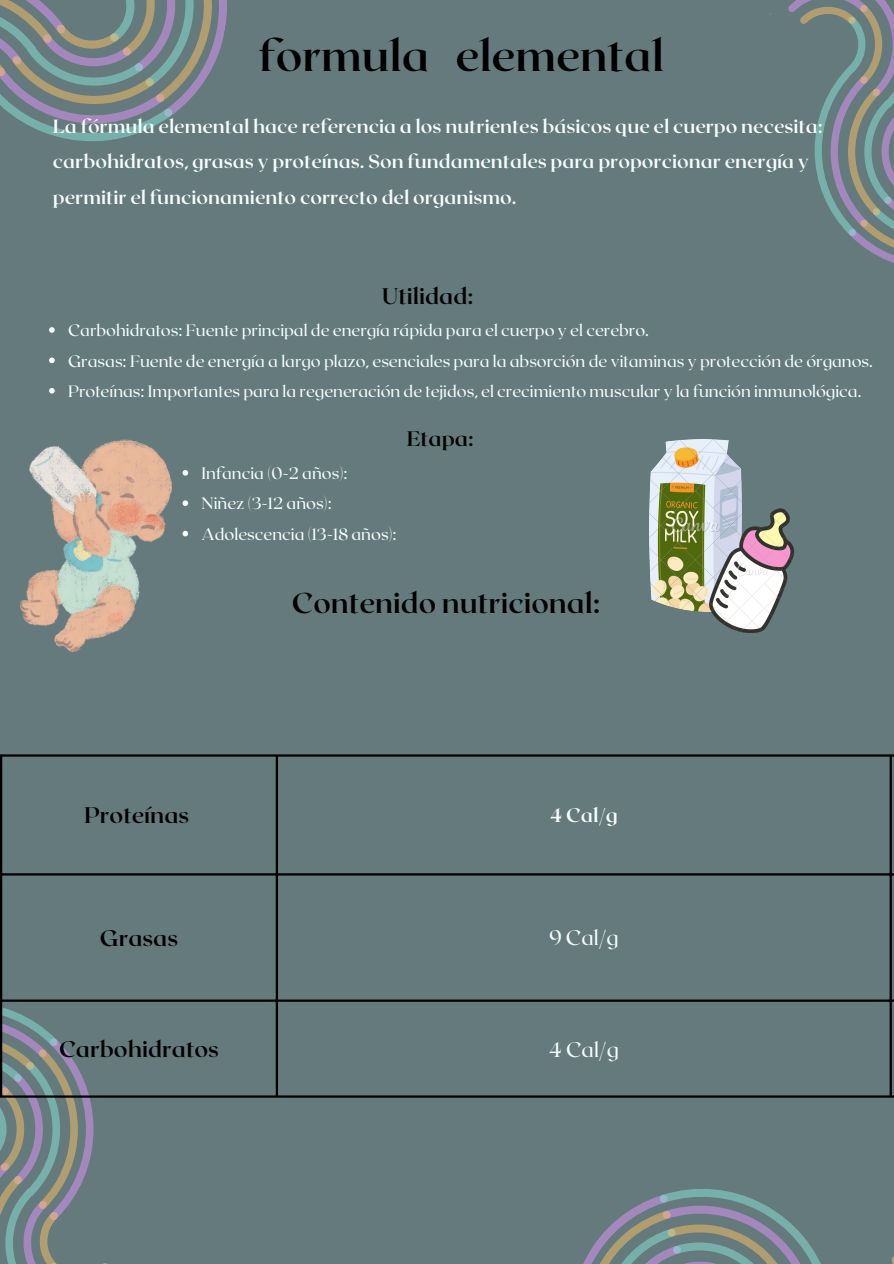
<style>
.page{position:relative;width:894px;height:1264px;background:#fff}
.page>*{position:absolute;margin:0;border:0;box-sizing:border-box;transform-origin:0 0}
.t1{font:700 43.65px "Roxborough CF";color:#000}
.t2{font:700 28.5px "Roxborough CF";color:#000}
.t3{font:700 22.5px "Roxborough CF";color:#000}
.t4{font:21px "Roxborough CF";color:#f7fdfc}
.t5{font:700 21px "Roxborough CF";color:#000}
.t6{font:700 19.5px "Roxborough CF";color:#f7fdfc}
.t7{font:700 19.05px/35.1px "Roxborough CF";color:#f7fdfc}
.t8{font:16.5px "Roxborough CF";color:#f7fdfc}
</style>
<div class="page">
<div style="left:0;top:0;width:893px;height:1263px;background:#647a7d"></div>
<svg style="left:770px;top:0;width:123px;height:263px"></svg>
<svg style="left:0;top:0;width:224px;height:142px"></svg>
<svg style="left:0;top:1002px;width:171px;height:261px"></svg>
<svg style="left:580px;top:1086px;width:313px;height:12px"></svg>
<svg style="left:584px;top:1189px;width:309px;height:74px"></svg>
<hr style="left:0;top:756px;width:2px;height:339px;background:#000">
<hr style="left:276px;top:756px;width:2px;height:339px;background:#000">
<hr style="left:889px;top:756px;width:2px;height:339px;background:#000">
<hr style="left:893px;top:756px;width:1px;height:339px;background:#000">
<hr style="left:0;top:754px;width:893px;height:2px;background:#000">
<hr style="left:0;top:873px;width:893px;height:2px;background:#000">
<hr style="left:0;top:999px;width:893px;height:2px;background:#000">
<hr style="left:0;top:1095px;width:893px;height:2px;background:#000">
<img style="left:649px;top:439px;width:92px;height:172px">
<img style="left:709px;top:508px;width:85px;height:124px">
<img style="left:21px;top:439px;width:151px;height:213px">
<svg style="left:182px;top:470px;width:6px;height:5px"></svg>
<svg style="left:182px;top:500px;width:6px;height:6px"></svg>
<svg style="left:182px;top:531px;width:6px;height:5px"></svg>
<svg style="left:49px;top:327px;width:6px;height:6px"></svg>
<svg style="left:49px;top:357px;width:6px;height:6px"></svg>
<svg style="left:49px;top:388px;width:6px;height:5px"></svg>
<p class="t1" style="left:259px;top:27px;width:406px">formula elemental</p>
<p class="t7" style="left:53px;top:108px;width:771px">La fórmula elemental hace referencia a los nutrientes básicos que el cuerpo necesita: carbohidratos, grasas y proteínas. Son fundamentales para proporcionar energía y permitir el funcionamiento correcto del organismo.</p>
<h3 class="t3" style="left:381px;top:281px;width:93px">Utilidad:</h3>
<p class="t8" style="left:68px;top:319px;width:582px">Carbohidratos: Fuente principal de energía rápida para el cuerpo y el cerebro.</p>
<h2 class="t8" style="left:68px;top:350px;width:806px">Grasas: Fuente de energía a largo plazo, esenciales para la absorción de vitaminas y protección de órganos.</h2>
<p class="t8" style="left:68px;top:380px;width:794px">Proteínas: Importantes para la regeneración de tejidos, el crecimiento muscular y la función inmunológica.</p>
<p class="t8" style="left:201px;top:462px;width:147px">Infancia (0-2 años):</p>
<p class="t8" style="left:201px;top:493px;width:132px">Niñez (3-12 años):</p>
<p class="t8" style="left:201px;top:523px;width:196px">Adolescencia (13-18 años):</p>
<p class="t5" style="left:406px;top:425px;width:68px">Etapa:</p>
<p class="t2" style="left:292px;top:584px;width:310px">Contenido nutricional:</p>
<p class="t3" style="left:84px;top:800px;width:106px">Proteínas</p>
<p class="t6" style="left:549px;top:802px;width:69px">4 Cal/g</p>
<h1 class="t3" style="left:100px;top:923px;width:79px">Grasas</h1>
<h4 class="t4" style="left:549px;top:924px;width:71px">9 Cal/g</h4>
<h3 class="t3" style="left:59px;top:1034px;width:161px">Carbohidratos</h3>
<p class="t4" style="left:548px;top:1035px;width:71px">4 Cal/g</p>
</div>
